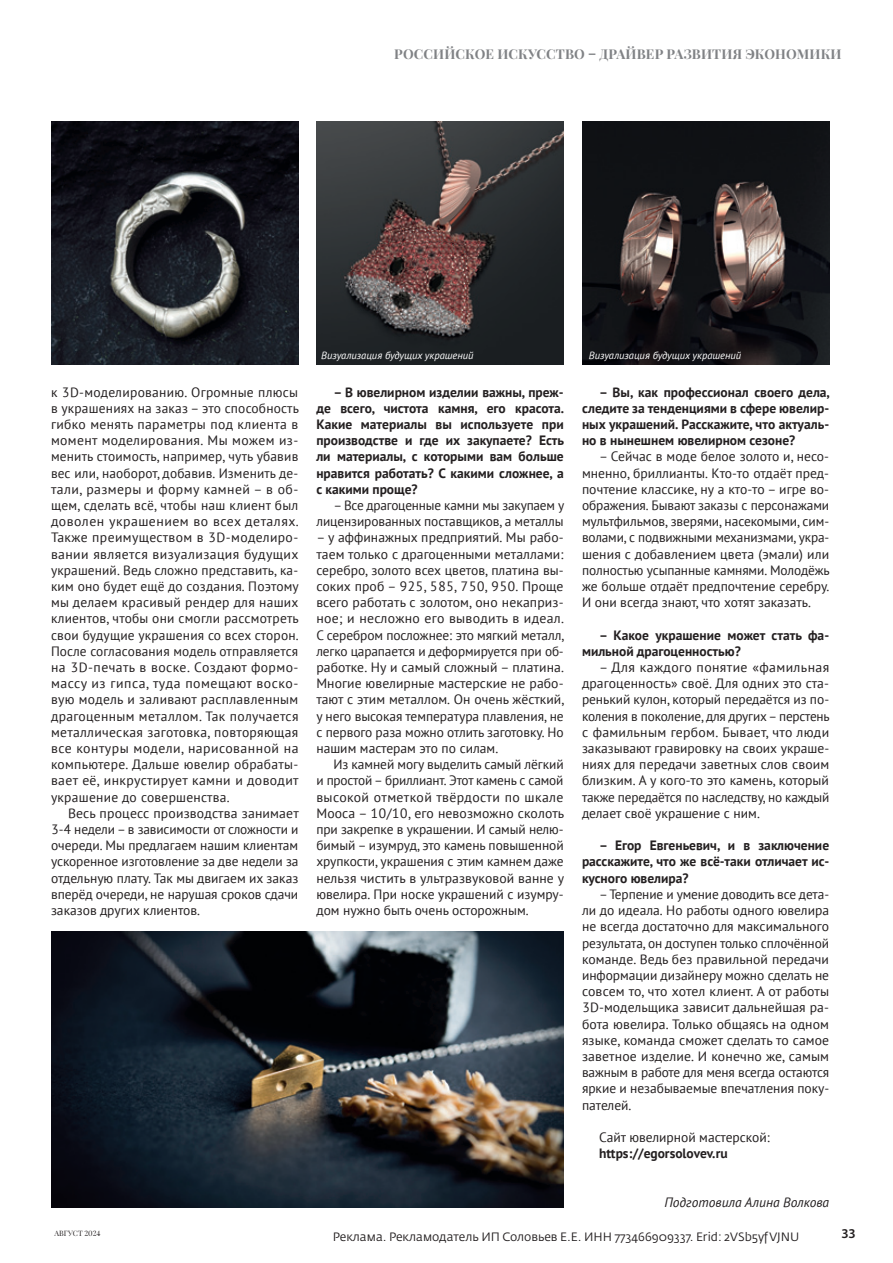
<style>
.page{position:relative;width:893px;height:1263px;background:#fff}
.page>*{position:absolute;margin:0;border:0;box-sizing:border-box;transform-origin:0 0}
.t1{font:13.5px/16.2px "PT Sans";color:#231f20;text-align:justify}
.t2{font:700 13.5px/16.2px "PT Sans";color:#231f20;text-align:justify}
.t3{font:700 13.5px "Playfair Display";letter-spacing:.01em;color:#808285}
.t4{font:italic 13.5px "PT Sans";color:#231f20}
.t5{font:600 13.5px "Myriad Pro";color:#231f20}
.t6{font:12px "Fedra Sans Pro";color:#231f20}
.t7{font:italic 10.5px "PT Sans";color:#fff}
.t8{font:7.5px "Playfair Display";color:#231f20}
</style>
<div class="page">
<img style="left:316px;top:121px;width:248px;height:243px">
<img style="left:582px;top:121px;width:247px;height:243px">
<img style="left:51px;top:121px;width:247px;height:243px">
<img style="left:51px;top:931px;width:513px;height:277px">
<p class="t3" style="left:394px;top:45px;width:449px">РОССИЙСКОЕ ИСКУССТВО – ДРАЙВЕР РАЗВИТИЯ ЭКОНОМИКИ</p>
<p class="t1" style="left:51px;top:383px;width:249px">к 3D-моделированию. Огромные плюсы в украшениях на заказ – это способность гибко менять параметры под клиента в момент моделирования. Мы можем из&shy;менить стоимость, например, чуть убавив вес или, наоборот, добавив. Изменить де&shy;тали, размеры и форму камней – в об&shy;щем, сделать всё, чтобы наш клиент был доволен украшением во всех деталях.<br>Также преимуществом в 3D-моделиро&shy;вании является визуализация будущих украшений. Ведь сложно представить, ка&shy;ким оно будет ещё до создания. Поэтому мы делаем красивый рендер для наших клиентов, чтобы они смогли рассмотреть свои будущие украшения со всех сторон.<br>После согласования модель отправляется на 3D-печать в воске. Создают формо&shy;массу из гипса, туда помещают воско&shy;вую модель и заливают расплавленным драгоценным металлом. Так получается металлическая заготовка, повторяющая все контуры модели, нарисованной на компьютере. Дальше ювелир обрабаты&shy;вает её, инкрустирует камни и доводит украшение до совершенства.</p>
<p class="t1" style="left:51px;top:805px;width:249px;text-indent:17px">Весь процесс производства занимает 3-4 недели – в зависимости от сложности и очереди. Мы предлагаем нашим клиентам ускоренное изготовление за две недели за отдельную плату. Так мы двигаем их заказ вперёд очереди, не нарушая сроков сдачи заказов других клиентов.</p>
<p class="t7" style="left:321px;top:348px;width:154px">Визуализация будущих украшений</p>
<p class="t7" style="left:589px;top:348px;width:154px">Визуализация будущих украшений</p>
<p class="t2" style="left:316px;top:383px;width:249px;text-indent:17px">– В ювелирном изделии важны, преж&shy;де всего, чистота камня, его красота.<br>Какие материалы вы используете при производстве и где их закупаете? Есть ли материалы, с которыми вам больше нравится работать? С какими сложнее, а с какими проще?</p>
<p class="t1" style="left:316px;top:497px;width:249px;text-align:right">– Все драгоценные камни мы закупаем у лицензированных поставщиков, а металлы</p>
<p class="t1" style="left:316px;top:529px;width:249px">– у аффинажных предприятий. Мы рабо&shy;таем только с драгоценными металлами: серебро, золото всех цветов, платина вы&shy;соких проб – 925, 585, 750, 950. Проще всего работать с золотом, оно некаприз&shy;ное; и несложно его выводить в идеал.<br>С серебром посложнее: это мягкий металл, легко царапается и деформируется при об&shy;работке. Ну и самый сложный – платина.<br>Многие ювелирные мастерские не рабо&shy;тают с этим металлом. Он очень жёсткий, у него высокая температура плавления, не с первого раза можно отлить заготовку. Но нашим мастерам это по силам.</p>
<p class="t1" style="left:316px;top:756px;width:249px;text-indent:17px">Из камней могу выделить самый лёгкий и простой – бриллиант. Этот камень с самой высокой отметкой твёрдости по шкале Мооса – 10/10, его невозможно сколоть при закрепке в украшении. И самый нелю&shy;бимый – изумруд, это камень повышенной хрупкости, украшения с этим камнем даже нельзя чистить в ультразвуковой ванне у ювелира. При носке украшений с изумру&shy;дом нужно быть очень осторожным.</p>
<p class="t2" style="left:582px;top:383px;width:249px;text-indent:17px">– Вы, как профессионал своего дела, следите за тенденциями в сфере ювелир&shy;ных украшений. Расскажите, что актуаль&shy;но в нынешнем ювелирном сезоне?</p>
<p class="t1" style="left:582px;top:448px;width:249px;text-indent:17px">– Сейчас в моде белое золото и, несо&shy;мненно, бриллианты. Кто-то отдаёт пред&shy;почтение классике, ну а кто-то – игре во&shy;ображения. Бывают заказы с персонажами мультфильмов, зверями, насекомыми, сим&shy;волами, с подвижными механизмами, укра&shy;шения с добавлением цвета (эмали) или полностью усыпанные камнями. Молодёжь же больше отдаёт предпочтение серебру.<br>И они всегда знают, что хотят заказать.</p>
<p class="t2" style="left:582px;top:626px;width:249px;text-indent:17px">– Какое украшение может стать фа&shy;мильной драгоценностью?</p>
<p class="t1" style="left:582px;top:659px;width:249px;text-indent:17px">– Для каждого понятие «фамильная драгоценность» своё. Для одних это ста&shy;ренький кулон, который передаётся из по&shy;коления в поколение, для других – перстень с фамильным гербом. Бывает, что люди заказывают гравировку на своих украше&shy;ниях для передачи заветных слов своим близким. А у кого-то это камень, который также передаётся по наследству, но каждый делает своё украшение с ним.</p>
<p class="t2" style="left:582px;top:837px;width:249px;text-indent:17px">– Егор Евгеньевич, и в заключение расскажите, что же всё-таки отличает ис&shy;кусного ювелира?</p>
<p class="t1" style="left:582px;top:886px;width:249px;text-indent:17px">– Терпение и умение доводить все дета&shy;ли до идеала. Но работы одного ювелира не всегда достаточно для максимального результата, он доступен только сплочённой команде. Ведь без правильной передачи информации дизайнеру можно сделать не совсем то, что хотел клиент. А от работы 3D-модельщика зависит дальнейшая ра&shy;бота ювелира. Только общаясь на одном языке, команда сможет сделать то самое заветное изделие. И конечно же, самым важным в работе для меня всегда остаются яркие и незабываемые впечатления поку&shy;пателей.</p>
<p class="t1" style="left:599px;top:1129px;width:173px">Сайт ювелирной мастерской:</p>
<p class="t2" style="left:599px;top:1145px;width:130px">https://egorsolovev.ru</p>
<p class="t4" style="left:664px;top:1193px;width:166px">Подготовила Алина Волкова</p>
<p class="t8" style="left:54px;top:1228px;width:48px">АВГУСТ 2024</p>
<p class="t5" style="left:841px;top:1224px;width:16px">33</p>
<p class="t6" style="left:333px;top:1229px;width:468px">Реклама. Рекламодатель ИП Соловьев Е.Е. ИНН 773466909337. Erid: 2VSb5yfVJNU</p>
</div>
